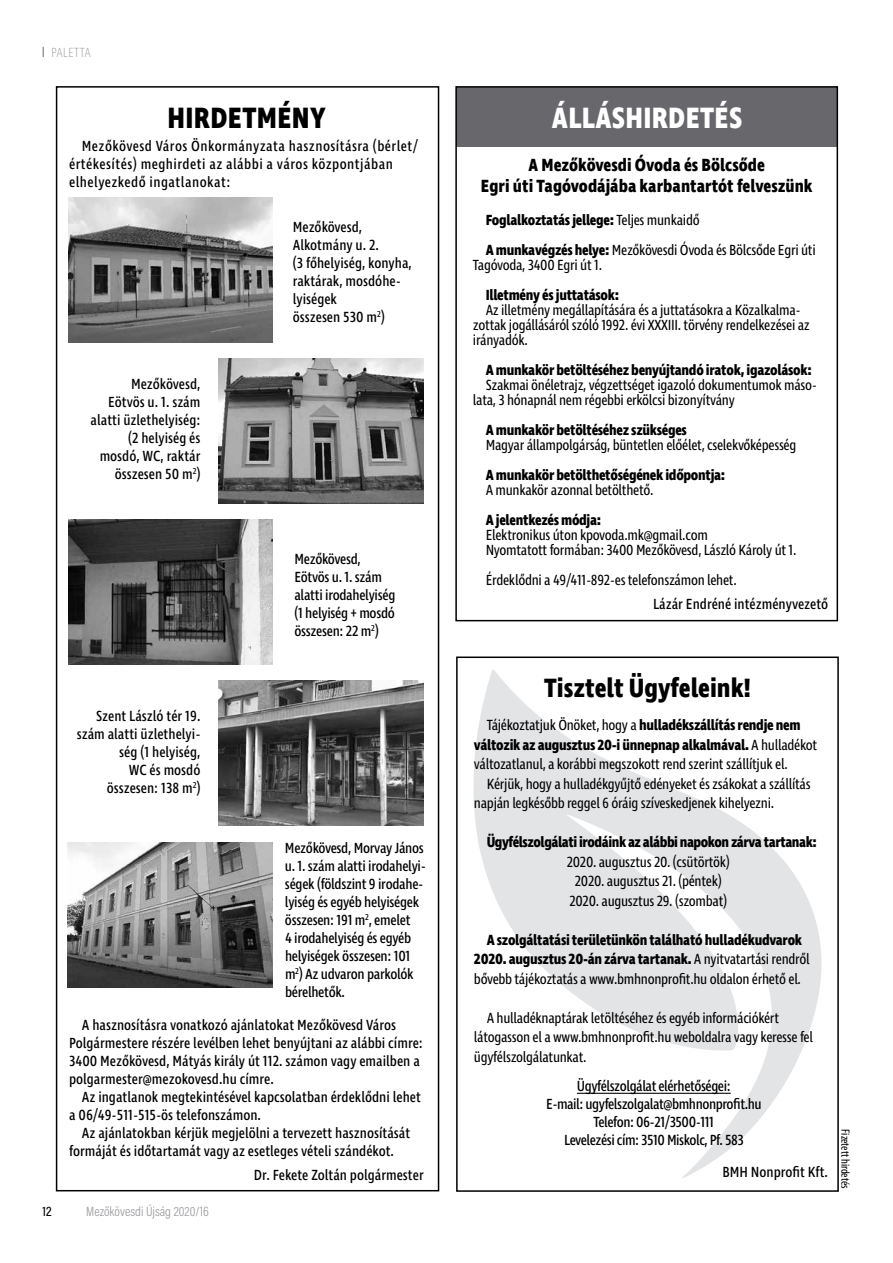
<style>
.page{position:relative;width:893px;height:1263px;background:#fff}
.page>*{position:absolute;margin:0;border:0;box-sizing:border-box;transform-origin:0 0}
.t1{font:700 30px "Ingra Cd";letter-spacing:.01em;color:#fff}
.t2{font:700 30px "Ingra Cd";letter-spacing:.01em;color:#000}
.t3{font:700 27px "Ingra Cd";color:#000}
.t4{font:700 18px/21.6px "Ingra Cd";color:#000;text-align:center}
.t5{font:15px/19.5px "Ingra Cd";letter-spacing:-.02em;color:#000}
.t6{font:15px/18px "Ingra Cd";color:#000}
.t7{font:700 15px/19.5px "Ingra Cd";letter-spacing:-.02em;color:#000;text-align:center}
.t8{font:15px/18px "Ingra Cd";letter-spacing:-.02em;color:#000}
.t9{font:15px/18px "Ingra Cd";letter-spacing:.03em;color:#000}
.t10{font:15px/18px "Ingra Cd";letter-spacing:-.03em;color:#000;text-align:center}
.t11{font:300 13.5px "Acumin Pro Cond";color:#98989c}
.t12{font:200 13.5px "Ingra Cd";letter-spacing:.005em;color:#98989c}
.t13{font:500 13.5px "Acumin Pro Cond";color:#000}
.t14{font:condensed 12px "Myriad Pro";color:#000}
.s1{font-weight:700}
.s2{font-weight:400}
</style>
<div class="page">
<div style="left:456px;top:87px;width:381px;height:60px;background:#68676c"></div>
<div style="left:455px;top:86px;width:383px;height:535px;border:2px solid #000"></div>
<div style="left:56px;top:86px;width:383px;height:1105px;border:2px solid #000"></div>
<img style="left:68px;top:197px;width:204px;height:145px">
<img style="left:68px;top:843px;width:204px;height:144px">
<img style="left:219px;top:359px;width:204px;height:144px">
<img style="left:69px;top:520px;width:204px;height:144px">
<img style="left:219px;top:681px;width:204px;height:144px">
<div style="left:456px;top:656px;width:383px;height:536px;background:#fff;border:2px solid #000"></div>
<svg style="left:473px;top:670px;width:349px;height:508px"></svg>
<hr style="left:577px;top:1093px;width:154px;height:1px;background:#000">
<p class="t12" style="left:51px;top:44px;width:41px">PALETTA</p>
<h1 class="t2" style="left:168px;top:99px;width:160px">HIRDETMÉNY</h1>
<p class="t9" style="left:69px;top:138px;width:351px;text-indent:13px">Mezőkövesd Város Önkormányzata hasznosításra (bérlet/ értékesítés) meghirdeti az alábbi a város központjában elhelyezkedő ingatlanokat:</p>
<p class="t6" style="left:293px;top:219px;width:121px">Mezőkövesd,<br>Alkotmány u. 2.<br>(3 főhelyiség, konyha, raktárak, mosdóhe&shy;lyiségek<br>összesen 530 m<sup>2</sup>)</p>
<p class="t6" style="left:91px;top:376px;width:111px;text-align:right">Mezőkövesd,<br>Eötvös u. 1. szám alatti üzlethelyiség: (2 helyiség és mosdó, WC, raktár összesen 50 m<sup>2</sup>)</p>
<p class="t8" style="left:294px;top:550px;width:103px">Mezőkövesd,<br>Eötvös u. 1. szám alatti irodahelyiség (1 helyiség + mosdó összesen: 22 m<sup>2</sup>)</p>
<h1 class="t1" style="left:552px;top:100px;width:192px">ÁLLÁSHIRDETÉS</h1>
<p class="t4" style="left:481px;top:155px;width:333px">A Mezőkövesdi Óvoda és Bölcsőde<br>Egri úti Tagóvodájába karbantartót felveszünk</p>
<p class="t5" style="left:486px;top:206px;width:332px;line-height:30px"><span class="s1">Foglalkoztatás jellege:</span> Teljes munkaidő<br><span class="s1">A munkavégzés helye:</span> Mezőkövesdi Óvoda és Bölcsőde Egri úti</p>
<p class="t5" style="left:473px;top:256px;width:131px">Tagóvoda, 3400 Egri út 1.</p>
<p class="t7" style="left:486px;top:286px;width:135px">Illetmény és juttatások:</p>
<p class="t5" style="left:473px;top:304px;width:338px;line-height:15px;text-indent:13px">Az illetmény megállapítására és a juttatásokra a Közalkalma&shy;zottak jogállásáról szóló 1992. évi XXXIII. törvény rendelkezései az irányadók.</p>
<p class="t7" style="left:486px;top:361px;width:328px">A munkakör betöltéséhez benyújtandó iratok, igazolások:</p>
<p class="t5" style="left:473px;top:379px;width:346px;line-height:15px;text-indent:13px">Szakmai önéletrajz, végzettséget igazoló dokumentumok máso&shy;lata, 3 hónapnál nem régebbi erkölcsi bizonyítvány</p>
<p class="t7" style="left:486px;top:421px;width:203px">A munkakör betöltéséhez szükséges</p>
<p class="t5" style="left:486px;top:436px;width:312px">Magyar állampolgárság, büntetlen előélet, cselekvőképesség</p>
<p class="t7" style="left:486px;top:466px;width:241px">A munkakör betölthetőségének időpontja:</p>
<p class="t5" style="left:486px;top:481px;width:169px">A munkakör azonnal betölthető.</p>
<p class="t7" style="left:486px;top:511px;width:117px">A jelentkezés módja:</p>
<p class="t5" style="left:486px;top:529px;width:312px;line-height:15px">Elektronikus úton kpovoda.mk@gmail.com<br>Nyomtatott formában: 3400 Mezőkövesd, László Károly út 1.</p>
<p class="t5" style="left:486px;top:571px;width:253px">Érdeklődni a 49/411-892-es telefonszámon lehet.</p>
<p class="t6" style="left:653px;top:595px;width:177px">Lázár Endréné intézményvezető</p>
<h2 class="t3" style="left:544px;top:671px;width:208px">Tisztelt Ügyfeleink!</h2>
<p class="t6" style="left:77px;top:707px;width:125px;text-align:right">Szent László tér 19. szám alatti üzlethelyi&shy;ség (1 helyiség,<br>WC és mosdó összesen: 138 m<sup>2</sup>)</p>
<p class="t5" style="left:474px;top:716px;width:345px;text-indent:13px">Tájékoztatjuk Önöket, hogy a <span class="s1">hulladékszállítás rendje nem változik az augusztus 20-i ünnepnap alkalmával.</span> A hulladékot változatlanul, a korábbi megszokott rend szerint szállítjuk el.</p>
<p class="t5" style="left:474px;top:774px;width:338px;text-indent:13px">Kérjük, hogy a hulladékgyűjtő edényeket és zsákokat a szállítás napján legkésőbb reggel 6 óráig szíveskedjenek kihelyezni.</p>
<p class="t7" style="left:487px;top:833px;width:332px">Ügyfélszolgálati irodáink az alábbi napokon zárva tartanak:</p>
<p class="t5" style="left:567px;top:852px;width:165px;text-align:center">2020. augusztus 20. (csütörtök)<br>2020. augusztus 21. (péntek)<br>2020. augusztus 29. (szombat)</p>
<p class="t7" style="left:474px;top:930px;width:337px">A szolgáltatási területünkön található hulladékudvarok<br>2020. augusztus 20-án zárva tartanak. <span class="s2">A nyitvatartási rendről bővebb tájékoztatás a www.bmhnonprofit.hu oldalon érhető el.</span></p>
<p class="t5" style="left:474px;top:1008px;width:341px;text-indent:13px">A hulladéknaptárak letöltéséhez és egyéb információkért látogasson el a www.bmhnonprofit.hu weboldalra vagy keresse fel ügyfélszolgálatunkat.</p>
<p class="t8" style="left:285px;top:840px;width:142px">Mezőkövesd, Morvay János u. 1. szám alatti irodahelyi&shy;ségek (földszint 9 irodahe&shy;lyiség és egyéb helyiségek összesen: 191 m<sup>2</sup>, emelet<br>4 irodahelyiség és egyéb helyiségek összesen: 101 m<sup>2</sup>) Az udvaron parkolók bérelhetők.</p>
<p class="t6" style="left:69px;top:1017px;width:355px;text-indent:13px">A hasznosításra vonatkozó ajánlatokat Mezőkövesd Város Polgármestere részére levélben lehet benyújtani az alábbi címre:<br>3400 Mezőkövesd, Mátyás király út 112. számon vagy emailben a polgarmester@mezokovesd.hu címre.</p>
<p class="t6" style="left:69px;top:1089px;width:353px;text-indent:13px">Az ingatlanok megtekintésével kapcsolatban érdeklődni lehet a 06/49-511-515-ös telefonszámon.</p>
<p class="t6" style="left:69px;top:1125px;width:343px;text-indent:13px">Az ajánlatokban kérjük megjelölni a tervezett hasznosítását formáját és időtartamát vagy az esetleges vételi szándékot.</p>
<p class="t6" style="left:254px;top:1167px;width:171px">Dr. Fekete Zoltán polgármester</p>
<p class="t10" style="left:546px;top:1077px;width:217px">Ügyfélszolgálat elérhetőségei:<br>E-mail: ugyfelszolgalat@bmhnonprofit.hu Telefon: 06-21/3500-111<br>Levelezési cím: 3510 Miskolc, Pf. 583</p>
<p class="t6" style="left:722px;top:1164px;width:107px">BMH Nonprofit Kft.</p>
<p class="t13" style="left:43px;top:1202px;width:11px">12</p>
<p class="t11" style="left:86px;top:1202px;width:124px">Mezőkövesdi Újság 2020/16</p>
<p class="t14" style="left:853px;top:1129px;width:61px;rotate:90deg">Fizetett hirdetés</p>
</div>
